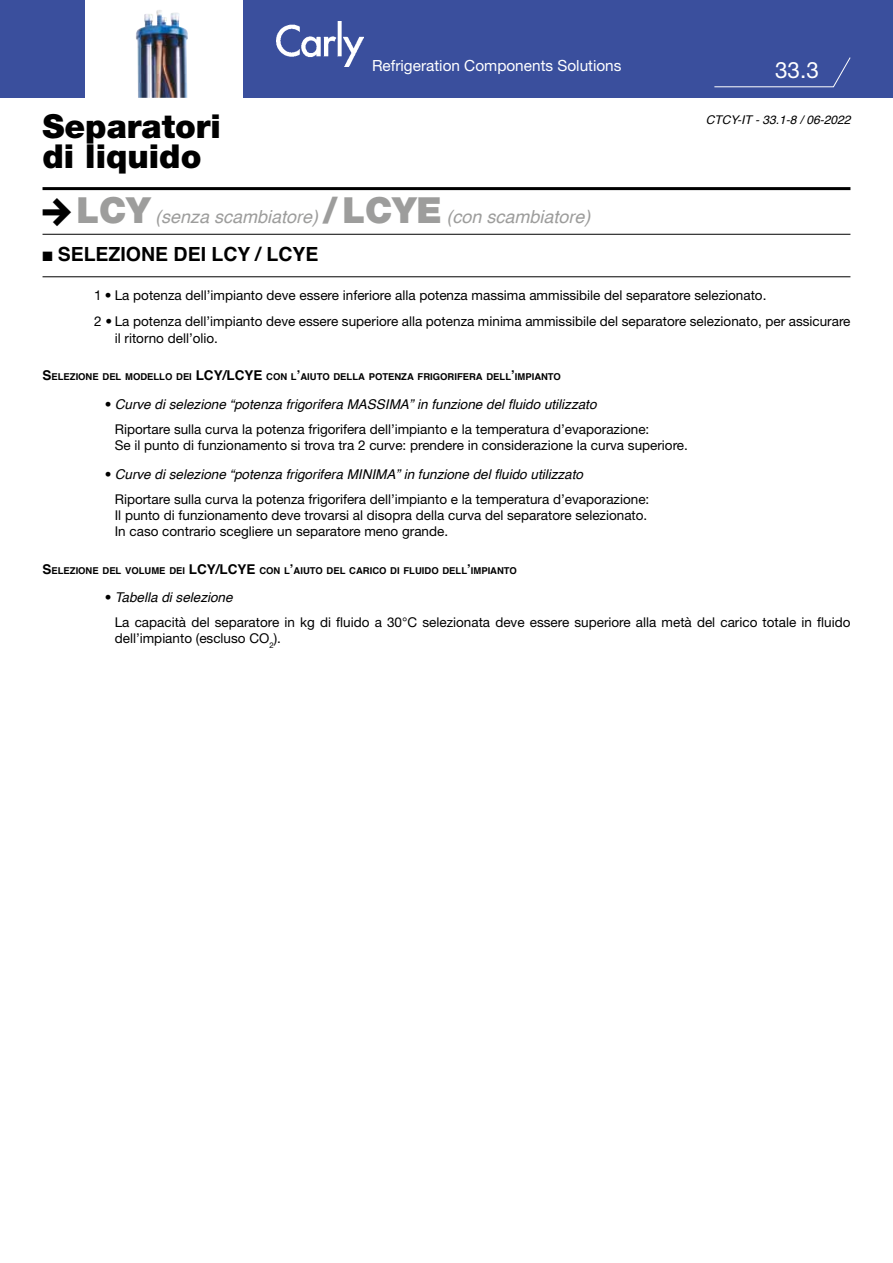
<style>
.page{position:relative;width:893px;height:1263px;background:#fff}
.page>*{position:absolute;margin:0;border:0;box-sizing:border-box;transform-origin:0 0}
.t1{font:900 33px/30px "Helvetica Neue LT Pro";color:#000}
.t2{font:22.5px "Helvetica Neue LT Pro";color:#fff}
.t3{font:700 19.5px "Helvetica";color:#000}
.t4{font:italic 18px "Helvetica";color:#9d9d9c}
.t5{font:15.3px "Helvetica Neue LT Pro";color:#fff}
.t6{font:13.5px/16.2px "Helvetica Neue LT Pro";color:#000}
.t7{font:italic 13.5px "Helvetica";color:#000}
.t8{font:italic 12px "Helvetica";color:#000}
.t9{font:700 9.45px "Helvetica";color:#000}
.s1{font-family:"Helvetica Neue LT Pro";font-weight:900;font-style:normal;font-size:36px}
.s2{font-size:13.5px}
.s3{font-family:"Helvetica Neue LT Pro";font-style:normal}
</style>
<div class="page">
<div style="left:0;top:0;width:893px;height:98px;background:#3a4f9d"></div>
<hr style="left:43px;top:187px;width:807px;height:3px;background:#000">
<hr style="left:43px;top:234px;width:807px;height:1px;background:#000">
<hr style="left:43px;top:276px;width:807px;height:1px;background:#000">
<div style="left:85px;top:0;width:157px;height:100px;background:#fff"></div>
<img style="left:276px;top:21px;width:88px;height:45px">
<svg style="left:714px;top:57px;width:137px;height:31px"></svg>
<img style="left:136px;top:10px;width:52px;height:88px">
<p class="t5" style="left:372px;top:56px;width:251px">Refrigeration Components Solutions</p>
<h2 class="t2" style="left:775px;top:56px;width:45px">33.3</h2>
<h1 class="t1" style="left:43px;top:111px;width:180px">Separatori di liquido</h1>
<p class="t8" style="left:706px;top:110px;width:146px">CTCY-IT - 33.1-8 / 06-2022</p>
<h3 class="t4" style="left:77px;top:202px;width:515px"><span class="s1">LCY</span> (senza scambiatore) <span class="s1">/LCYE</span> (con scambiatore)</h3>
<h3 class="t3" style="left:43px;top:238px;width:277px">■ SELEZIONE DEI LCY / LCYE</h3>
<p class="t6" style="left:94px;top:281px;width:758px;line-height:26.8px">1 • La potenza dell’impianto deve essere inferiore alla potenza massima ammissibile del separatore selezionato.<br>2 • La potenza dell’impianto deve essere superiore alla potenza minima ammissibile del separatore selezionato, per assicurare</p>
<p class="t6" style="left:115px;top:329px;width:105px">il ritorno dell’olio.</p>
<p class="t9" style="left:43px;top:369px;width:520px"><span class="s2">S</span>ELEZIONE DEL MODELLO DEI <span class="s2">LCY/LCYE</span> CON L<span class="s2">’</span>AIUTO DELLA POTENZA FRIGORIFERA DELL<span class="s2">’</span>IMPIANTO</p>
<p class="t7" style="left:105px;top:394px;width:493px"><span class="s3">•</span> Curve di selezione “potenza frigorifera MASSIMA” in funzione del fluido utilizzato</p>
<p class="t6" style="left:115px;top:421px;width:575px">Riportare sulla curva la potenza frigorifera dell’impianto e la temperatura d’evaporazione:<br>Se il punto di funzionamento si trova tra 2 curve: prendere in considerazione la curva superiore.</p>
<p class="t7" style="left:105px;top:464px;width:480px"><span class="s3">•</span> Curve di selezione “potenza frigorifera MINIMA” in funzione del fluido utilizzato</p>
<p class="t6" style="left:115px;top:490px;width:536px">Riportare sulla curva la potenza frigorifera dell’impianto e la temperatura d’evaporazione:<br>Il punto di funzionamento deve trovarsi al disopra della curva del separatore selezionato.<br>In caso contrario scegliere un separatore meno grande.</p>
<p class="t9" style="left:43px;top:563px;width:476px"><span class="s2">S</span>ELEZIONE DEL VOLUME DEI <span class="s2">LCY/LCYE</span> CON L<span class="s2">’</span>AIUTO DEL CARICO DI FLUIDO DELL<span class="s2">’</span>IMPIANTO</p>
<p class="t7" style="left:105px;top:587px;width:129px"><span class="s3">•</span> Tabella di selezione</p>
<p class="t6" style="left:115px;top:614px;width:737px">La capacità del separatore in kg di fluido a 30°C selezionata deve essere superiore alla metà del carico totale in fluido dell’impianto (escluso CO<sub>2</sub>).</p>
</div>
